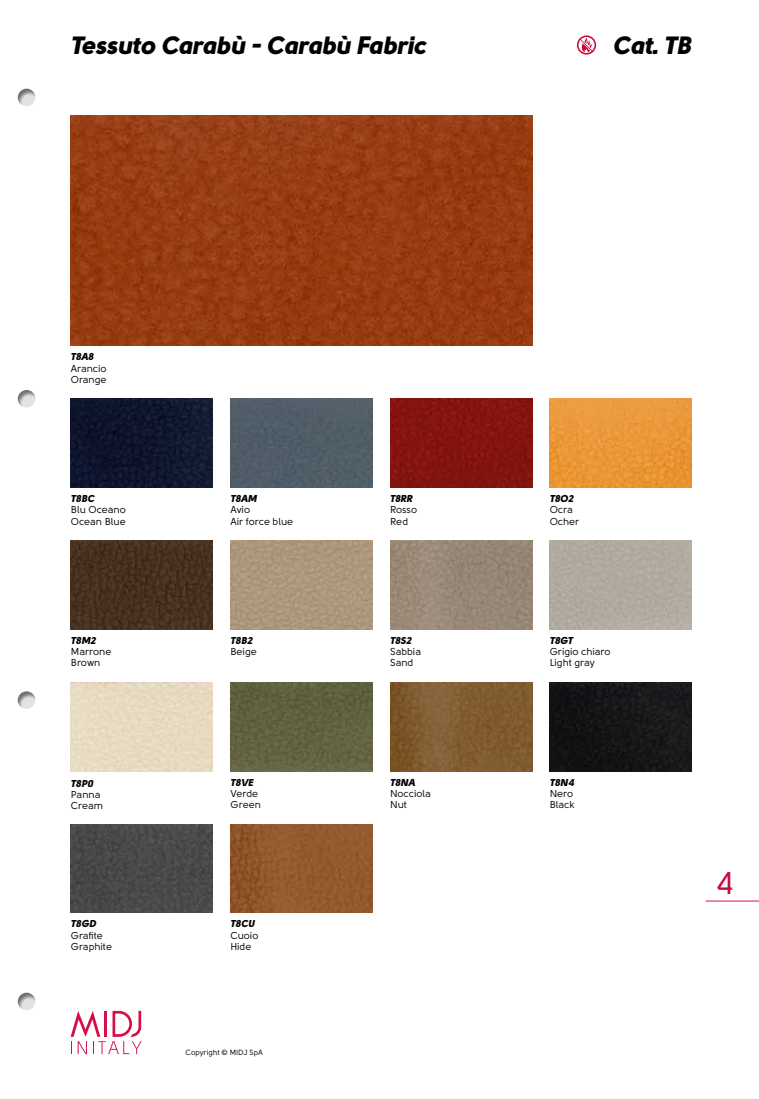
<style>
.page{position:relative;width:759px;height:1099px;background:#fff}
.page>*{position:absolute;margin:0;border:0;box-sizing:border-box;transform-origin:0 0}
.t1{font:31.25px "Solomon Sans Normal";color:#d0043c}
.t2{font:25px "Solomon Sans Black Italic";letter-spacing:-.01em;color:#000}
.t3{font:25px "Solomon Sans Black Italic";color:#020203}
.t4{font:10px/11.2px "Solomon Sans Normal";color:#000}
.t5{font:10px/11.2px "Solomon Sans Normal";color:#020203}
.t6{font:10px "Solomon Sans Black Italic";color:#020203}
.t7{font:7.5px "Solomon Sans Normal";color:#000}
</style>
<div class="page">
<svg style="left:71px;top:1010px;width:70px;height:44px"></svg>
<hr style="left:104px;top:1010px;width:3px;height:26px;background:#d60e47">
<hr style="left:705px;top:900px;width:53px;height:1px;background:#d51347">
<svg style="left:579px;top:38px;width:14px;height:14px"></svg>
<div style="left:576px;top:35px;width:20px;height:20px;border:2px solid #d0043c;border-radius:50%"></div>
<img style="left:71px;top:399px;width:142px;height:88px">
<div style="left:230px;top:399px;width:142px;height:88px;background:#505e68"></div>
<div style="left:390px;top:399px;width:141px;height:88px;background:#84130f"></div>
<img style="left:549px;top:399px;width:142px;height:88px">
<img style="left:71px;top:540px;width:142px;height:89px">
<img style="left:230px;top:540px;width:142px;height:89px">
<img style="left:390px;top:540px;width:141px;height:89px">
<img style="left:230px;top:682px;width:142px;height:89px">
<img style="left:390px;top:682px;width:141px;height:89px">
<img style="left:549px;top:682px;width:142px;height:89px">
<img style="left:71px;top:824px;width:142px;height:88px">
<img style="left:230px;top:824px;width:142px;height:88px">
<img style="left:71px;top:115px;width:460px;height:230px">
<div style="left:17px;top:88px;width:20px;height:20px;background:#000;opacity:.5"></div>
<div style="left:17px;top:389px;width:20px;height:20px;background:#000;opacity:.5"></div>
<div style="left:17px;top:690px;width:20px;height:20px;background:#000;opacity:.5"></div>
<div style="left:17px;top:992px;width:20px;height:20px;background:#000;opacity:.5"></div>
<h2 class="t2" style="left:71px;top:31px;width:356px">Tessuto Carabù - Carabù Fabric</h2>
<h2 class="t3" style="left:612px;top:31px;width:80px">Cat. TB</h2>
<p class="t6" style="left:71px;top:351px;width:24px">T8A8</p>
<p class="t4" style="left:71px;top:362px;width:37px">Arancio<br>Orange</p>
<p class="t6" style="left:71px;top:492px;width:25px">T8BC</p>
<p class="t4" style="left:71px;top:504px;width:56px">Blu Oceano<br>Ocean Blue</p>
<p class="t6" style="left:230px;top:492px;width:28px">T8AM</p>
<p class="t4" style="left:230px;top:504px;width:64px">Avio<br>Air force blue</p>
<p class="t6" style="left:390px;top:492px;width:24px">T8RR</p>
<p class="t4" style="left:390px;top:504px;width:28px">Rosso<br>Red</p>
<p class="t6" style="left:549px;top:492px;width:25px">T8O2</p>
<p class="t4" style="left:549px;top:504px;width:31px">Ocra<br>Ocher</p>
<p class="t6" style="left:71px;top:634px;width:26px">T8M2</p>
<p class="t5" style="left:71px;top:646px;width:42px">Marrone<br>Brown</p>
<p class="t6" style="left:230px;top:634px;width:23px">T8B2</p>
<p class="t4" style="left:230px;top:646px;width:28px">Beige</p>
<p class="t6" style="left:390px;top:634px;width:23px">T8S2</p>
<p class="t4" style="left:390px;top:646px;width:32px">Sabbia<br>Sand</p>
<p class="t6" style="left:549px;top:634px;width:25px">T8GT</p>
<p class="t4" style="left:549px;top:646px;width:62px">Grigio chiaro<br>Light gray</p>
<p class="t6" style="left:71px;top:777px;width:24px">T8P0</p>
<p class="t4" style="left:71px;top:788px;width:34px">Panna<br>Cream</p>
<p class="t6" style="left:230px;top:776px;width:24px">T8VE</p>
<p class="t5" style="left:230px;top:787px;width:32px">Verde<br>Green</p>
<p class="t6" style="left:390px;top:776px;width:27px">T8NA</p>
<p class="t5" style="left:390px;top:787px;width:42px">Nocciola<br>Nut</p>
<p class="t6" style="left:549px;top:776px;width:26px">T8N4</p>
<p class="t5" style="left:549px;top:787px;width:26px">Nero<br>Black</p>
<h1 class="t1" style="left:716px;top:865px;width:19px">4</h1>
<p class="t6" style="left:71px;top:918px;width:27px">T8GD</p>
<p class="t5" style="left:71px;top:929px;width:43px">Grafite<br>Graphite</p>
<p class="t6" style="left:230px;top:918px;width:26px">T8CU</p>
<p class="t5" style="left:230px;top:929px;width:29px">Cuoio<br>Hide</p>
<p class="t7" style="left:185px;top:1047px;width:79px">Copyright © MIDJ SpA</p>
</div>
